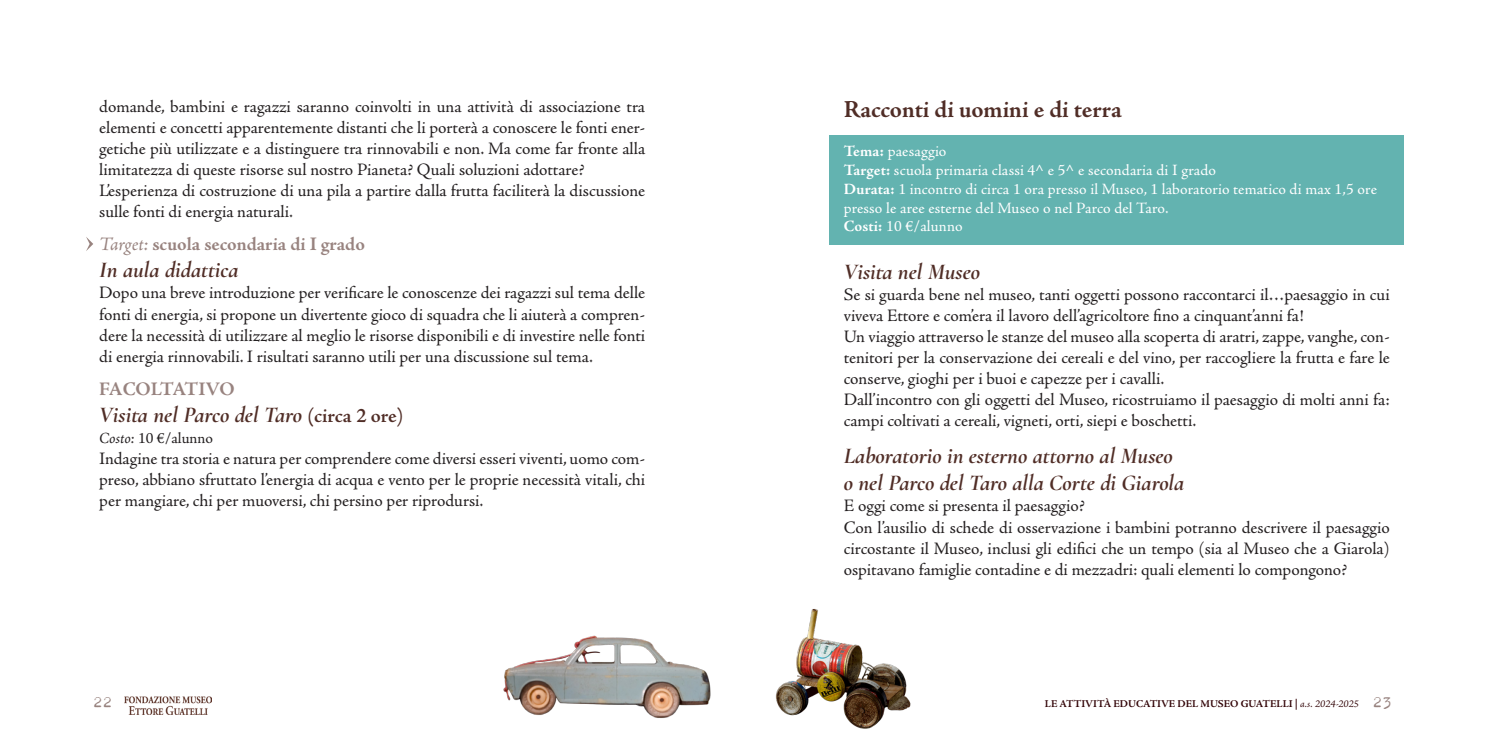
<style>
.page{position:relative;width:1489px;height:745px;background:#fff}
.page>*{position:absolute;margin:0;border:0;box-sizing:border-box;transform-origin:0 0}
.T2-B{font:700 24.5px "Adobe Jenson Pro";letter-spacing:-.005em;color:#502d26}
.T3{font:italic 700 22.75px "Cormorant";color:#502d26}
.t1{font:700 19.25px "Adobe Jenson Pro";letter-spacing:-.005em;color:#98837f}
.testo{font:17.5px/21px "Adobe Jenson Pro";color:#231f20;text-align:justify}
.t2{font:17.5px "Trixie Text";color:#98837f}
.t3{font:15.75px "Adobe Jenson Pro";letter-spacing:.005em;color:#fff}
.t4{font:15.75px "Adobe Jenson Pro";color:#231f20}
.t5{font:700 10.5px "Adobe Jenson Pro";color:#310306}
.s1{font-weight:400;font-style:italic}
.s2{font-family:"Adobe Jenson Pro";font-weight:600;font-style:normal;font-size:20.47px}
.s3{font-style:italic}
.s4{font-weight:700}
.s5{font-family:"Trixie Text";font-weight:400;font-size:17.5px;color:#98837f}
</style>
<div class="page">
<img style="left:125px;top:696px;width:86px;height:17px">
<div style="left:829px;top:135px;width:574px;height:109px;background:#63b3b0"></div>
<svg style="left:86px;top:237px;width:7px;height:14px"></svg>
<img style="left:503px;top:635px;width:208px;height:83px">
<img style="left:775px;top:609px;width:136px;height:120px">
<p class="testo" style="left:99px;top:96px;width:547px">domande, bambini e ragazzi saranno coinvolti in una attività di associazione tra elementi e concetti apparentemente distanti che li porterà a conoscere le fonti ener&shy;getiche più utilizzate e a distinguere tra rinnovabili e non. Ma come far fronte alla limitatezza di queste risorse sul nostro Pianeta? Quali soluzioni adottare?</p>
<p class="testo" style="left:99px;top:180px;width:547px">L’esperienza di costruzione di una pila a partire dalla frutta faciliterà la discussione sulle fonti di energia naturali.</p>
<p class="t1" style="left:99px;top:233px;width:267px"><span class="s1">Target:</span> scuola secondaria di I grado</p>
<p class="T3" style="left:99px;top:256px;width:141px">In aula didattica</p>
<p class="testo" style="left:99px;top:282px;width:547px">Dopo una breve introduzione per verificare le conoscenze dei ragazzi sul tema delle fonti di energia, si propone un divertente gioco di squadra che li aiuterà a compren&shy;dere la necessità di utilizzare al meglio le risorse disponibili e di investire nelle fonti di energia rinnovabili. I risultati saranno utili per una discussione sul tema.</p>
<p class="t1" style="left:99px;top:377px;width:137px">FACOLTATIVO</p>
<p class="T3" style="left:99px;top:400px;width:306px">Visita nel Parco del Taro <span class="s2">(circa 2 ore)</span></p>
<p class="t4" style="left:99px;top:429px;width:115px"><span class="s3">Costo:</span> 10 €/alunno</p>
<p class="testo" style="left:99px;top:448px;width:547px">Indagine tra storia e natura per comprendere come diversi esseri viventi, uomo com&shy;preso, abbiano sfruttato l’energia di acqua e vento per le proprie necessità vitali, chi per mangiare, chi per muoversi, chi persino per riprodursi.</p>
<p class="T2-B" style="left:843px;top:95px;width:279px">Racconti di uomini e di terra</p>
<p class="t3" style="left:843px;top:142px;width:104px"><span class="s4">Tema:</span> paesaggio</p>
<p class="t3" style="left:843px;top:161px;width:374px"><span class="s4">Target:</span> scuola primaria classi 4^ e 5^ e secondaria di I grado</p>
<p class="t3" style="left:843px;top:180px;width:534px"><span class="s4">Durata:</span> 1 incontro di circa 1 ora presso il Museo, 1 laboratorio tematico di max 1,5 ore</p>
<p class="t3" style="left:843px;top:198px;width:326px">presso le aree esterne del Museo o nel Parco del Taro.</p>
<p class="t3" style="left:843px;top:217px;width:120px"><span class="s4">Costi:</span> 10 €/alunno</p>
<p class="T3" style="left:843px;top:257px;width:138px">Visita nel Museo</p>
<p class="testo" style="left:843px;top:284px;width:547px">Se si guarda bene nel museo, tanti oggetti possono raccontarci il…paesaggio in cui viveva Ettore e com’era il lavoro dell’agricoltore fino a cinquant’anni fa!</p>
<p class="testo" style="left:843px;top:326px;width:547px">Un viaggio attraverso le stanze del museo alla scoperta di aratri, zappe, vanghe, con&shy;tenitori per la conservazione dei cereali e del vino, per raccogliere la frutta e fare le conserve, gioghi per i buoi e capezze per i cavalli.</p>
<p class="testo" style="left:843px;top:389px;width:547px">Dall’incontro con gli oggetti del Museo, ricostruiamo il paesaggio di molti anni fa: campi coltivati a cereali, vigneti, orti, siepi e boschetti.</p>
<p class="T3" style="left:843px;top:441px;width:331px">Laboratorio in esterno attorno al Museo</p>
<p class="T3" style="left:843px;top:469px;width:342px">o nel Parco del Taro alla Corte di Giarola</p>
<p class="testo" style="left:843px;top:495px;width:242px">E oggi come si presenta il paesaggio?</p>
<p class="testo" style="left:843px;top:516px;width:547px">Con l’ausilio di schede di osservazione i bambini potranno descrivere il paesaggio circostante il Museo, inclusi gli edifici che un tempo (sia al Museo che a Giarola) ospitavano famiglie contadine e di mezzadri: quali elementi lo compongono?</p>
<p class="t2" style="left:93px;top:691px;width:21px">22</p>
<p class="t5" style="left:1044px;top:697px;width:348px">LE ATTIVITÀ EDUCATIVE DEL MUSEO GUATELLI | <span class="s1">a.s. 2024-2025</span> <span class="s5">23</span></p>
</div>
